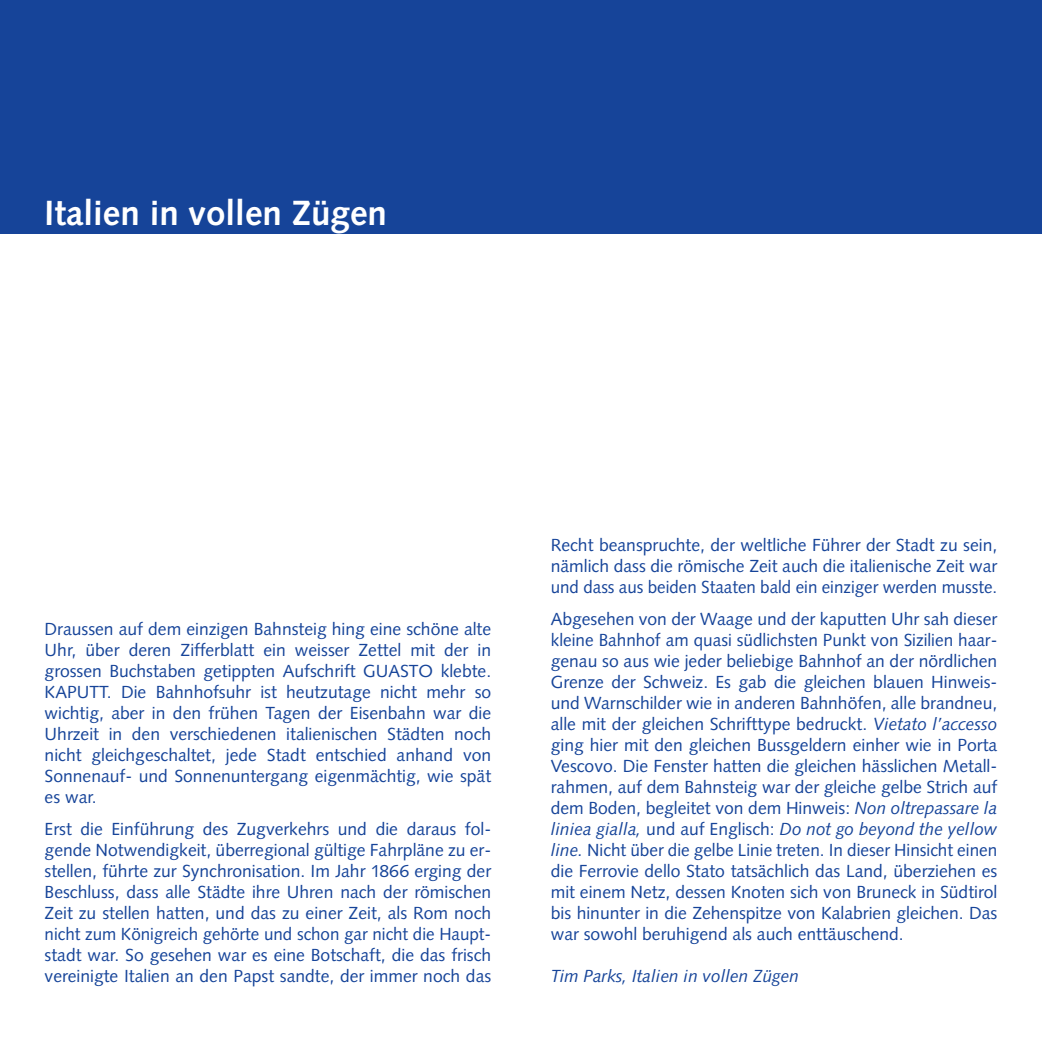
<style>
.page{position:relative;width:1042px;height:1042px;background:#fff}
.page>*{position:absolute;margin:0;border:0;box-sizing:border-box;transform-origin:0 0}
.t1{font:700 35px "Syntax";color:#fff}
.t2{font:17.5px/21px "Syntax";color:#164499;text-align:justify}
.t3{font:italic 17.5px "Syntax";color:#164499}
.s1{font-style:italic}
</style>
<div class="page">
<div style="left:521px;top:0;width:521px;height:233px;background:#164499"></div>
<div style="left:0;top:0;width:521px;height:233px;background:#164499"></div>
<h1 class="t1" style="left:45px;top:199px;width:344px">Italien in vollen Zügen</h1>
<p class="t2" style="left:45px;top:620px;width:448px">Draussen auf dem einzigen Bahnsteig hing eine schöne alte Uhr, über deren Zifferblatt ein weisser Zettel mit der in grossen Buchstaben getippten Aufschrift GUASTO klebte.<br>KAPUTT. Die Bahnhofsuhr ist heutzutage nicht mehr so wichtig, aber in den frühen Tagen der Eisenbahn war die Uhrzeit in den verschiedenen italienischen Städten noch nicht gleichgeschaltet, jede Stadt entschied anhand von Sonnenauf- und Sonnenuntergang eigenmächtig, wie spät es war.</p>
<p class="t2" style="left:45px;top:820px;width:448px">Erst die Einführung des Zugverkehrs und die daraus fol&shy;gende Notwendigkeit, überregional gültige Fahrpläne zu er&shy;stellen, führte zur Synchronisation. Im Jahr 1866 erging der Beschluss, dass alle Städte ihre Uhren nach der römischen Zeit zu stellen hatten, und das zu einer Zeit, als Rom noch nicht zum Königreich gehörte und schon gar nicht die Haupt&shy;stadt war. So gesehen war es eine Botschaft, die das frisch vereinigte Italien an den Papst sandte, der immer noch das</p>
<p class="t2" style="left:551px;top:536px;width:448px">Recht beanspruchte, der weltliche Führer der Stadt zu sein, nämlich dass die römische Zeit auch die italienische Zeit war und dass aus beiden Staaten bald ein einziger werden musste.</p>
<p class="t2" style="left:551px;top:610px;width:448px">Abgesehen von der Waage und der kaputten Uhr sah dieser kleine Bahnhof am quasi südlichsten Punkt von Sizilien haar&shy;genau so aus wie jeder beliebige Bahnhof an der nördlichen Grenze der Schweiz. Es gab die gleichen blauen Hinweis&shy;und Warnschilder wie in anderen Bahnhöfen, alle brandneu, alle mit der gleichen Schrifttype bedruckt. <span class="s1">Vietato l’accesso </span>ging hier mit den gleichen Bussgeldern einher wie in Porta Vescovo. Die Fenster hatten die gleichen hässlichen Metall&shy;rahmen, auf dem Bahnsteig war der gleiche gelbe Strich auf dem Boden, begleitet von dem Hinweis: <span class="s1">Non oltrepassare la liniea gialla,</span> und auf Englisch: <span class="s1">Do not go beyond the yellow line.</span> Nicht über die gelbe Linie treten. In dieser Hinsicht einen die Ferrovie dello Stato tatsächlich das Land, überziehen es mit einem Netz, dessen Knoten sich von Bruneck in Südtirol bis hinunter in die Zehenspitze von Kalabrien gleichen. Das war sowohl beruhigend als auch enttäuschend.</p>
<p class="t3" style="left:551px;top:969px;width:250px">Tim Parks, Italien in vollen Zügen</p>
</div>
